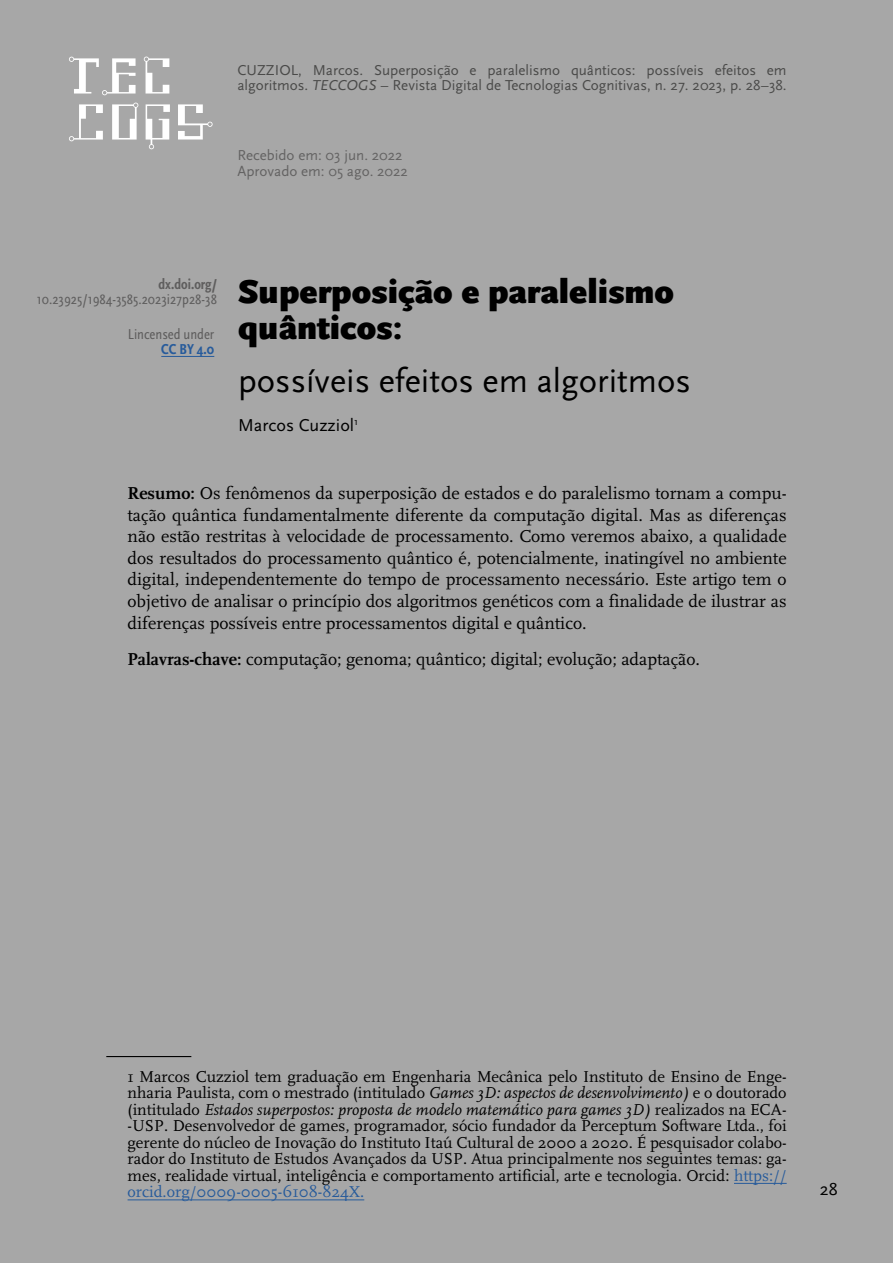
<style>
.page{position:relative;width:893px;height:1263px;background:#a7a7a7}
.page>*{position:absolute;margin:0;border:0;box-sizing:border-box;transform-origin:0 0}
.t1{font:900 34.5px/36px "Scala Sans";color:#000}
.t2{font:34.5px "Scala Sans";color:#000}
.t3{font:18px/21.6px "Scala";color:#000;text-align:justify}
.t4{font:18px "Scala Sans";color:#000}
.t5{font:16.5px/16.5px "Scala";color:#000;text-align:justify}
.t6{font:15px/15px "Scala Sans";color:#4a4a49}
.t7{font:15px "Scala Sans Cond";color:#5f5e5e}
.t8{font:15px/16.5px "Scala Sans";color:#646363}
.t9{font:700 15px "Scala Sans Cond";color:#5f5e5e}
.t10{font:700 15px "Scala Sans Cond";color:#275b9b}
.s1{font-style:italic}
.s2{font-weight:700}
.s3{color:#275b9b}
</style>
<div class="page">
<svg style="left:69px;top:57px;width:67px;height:38px"></svg>
<svg style="left:144px;top:57px;width:25px;height:37px"></svg>
<svg style="left:69px;top:104px;width:34px;height:37px"></svg>
<svg style="left:112px;top:103px;width:26px;height:37px"></svg>
<svg style="left:178px;top:104px;width:35px;height:36px"></svg>
<svg style="left:146px;top:104px;width:24px;height:45px"></svg>
<hr style="left:106px;top:1056px;width:85px;height:1px;background:#000">
<hr style="left:734px;top:1183px;width:53px;height:1px;background:#275b9b">
<hr style="left:128px;top:1199px;width:236px;height:1px;background:#275b9b">
<hr style="left:161px;top:356px;width:53px;height:1px;background:#275b9b">
<p class="t6" style="left:237px;top:63px;width:551px">CUZZIOL, Marcos. Superposição e paralelismo quânticos: possíveis efeitos em algoritmos. <span class="s1">TECCOGS</span> – Revista Digital de Tecnologias Cognitivas, n. 27. 2023, p. 28–38.</p>
<p class="t8" style="left:237px;top:147px;width:172px">Recebido em: 03 jun. 2022<br>Aprovado em: 05 ago. 2022</p>
<p class="t9" style="left:159px;top:276px;width:60px">dx.doi.org/</p>
<p class="t7" style="left:37px;top:291px;width:182px">10.23925/1984-3585.2023i27p28-38</p>
<p class="t7" style="left:128px;top:326px;width:88px">Lincensed under</p>
<p class="t10" style="left:161px;top:341px;width:55px">CC BY 4.0</p>
<h1 class="t1" style="left:238px;top:275px;width:438px">Superposição e paralelismo quânticos:</h1>
<h1 class="t2" style="left:238px;top:362px;width:454px">possíveis efeitos em algoritmos</h1>
<p class="t4" style="left:238px;top:415px;width:122px">Marcos Cuzziol<sup>1</sup></p>
<p class="t3" style="left:128px;top:483px;width:661px"><span class="s2">Resumo:</span> Os fenômenos da superposição de estados e do paralelismo tornam a compu&shy;tação quântica fundamentalmente diferente da computação digital. Mas as diferenças não estão restritas à velocidade de processamento. Como veremos abaixo, a qualidade dos resultados do processamento quântico é, potencialmente, inatingível no ambiente digital, independentemente do tempo de processamento necessário. Este artigo tem o objetivo de analisar o princípio dos algoritmos genéticos com a finalidade de ilustrar as diferenças possíveis entre processamentos digital e quântico.</p>
<p class="t3" style="left:128px;top:649px;width:574px"><span class="s2">Palavras-chave:</span> computação; genoma; quântico; digital; evolução; adaptação.</p>
<p class="t5" style="left:128px;top:1068px;width:661px">1 Marcos Cuzziol tem graduação em Engenharia Mecânica pelo Instituto de Ensino de Enge&shy;nharia Paulista, com o mestrado (intitulado <span class="s1">Games 3D: aspectos de desenvolvimento)</span> e o doutorado (intitulado <span class="s1">Estados superpostos: proposta de modelo matemático para games 3D)</span> realizados na ECA--USP. Desenvolvedor de games, programador, sócio fundador da Perceptum Software Ltda., foi gerente do núcleo de Inovação do Instituto Itaú Cultural de 2000 a 2020. É pesquisador colabo&shy;rador do Instituto de Estudos Avançados da USP. Atua principalmente nos seguintes temas: ga&shy;mes, realidade virtual, inteligência e comportamento artificial, arte e tecnologia. Orcid: <span class="s3">https:// orcid.org/0009-0005-6108-824X.</span></p>
<p class="t4" style="left:820px;top:1180px;width:19px">28</p>
</div>
